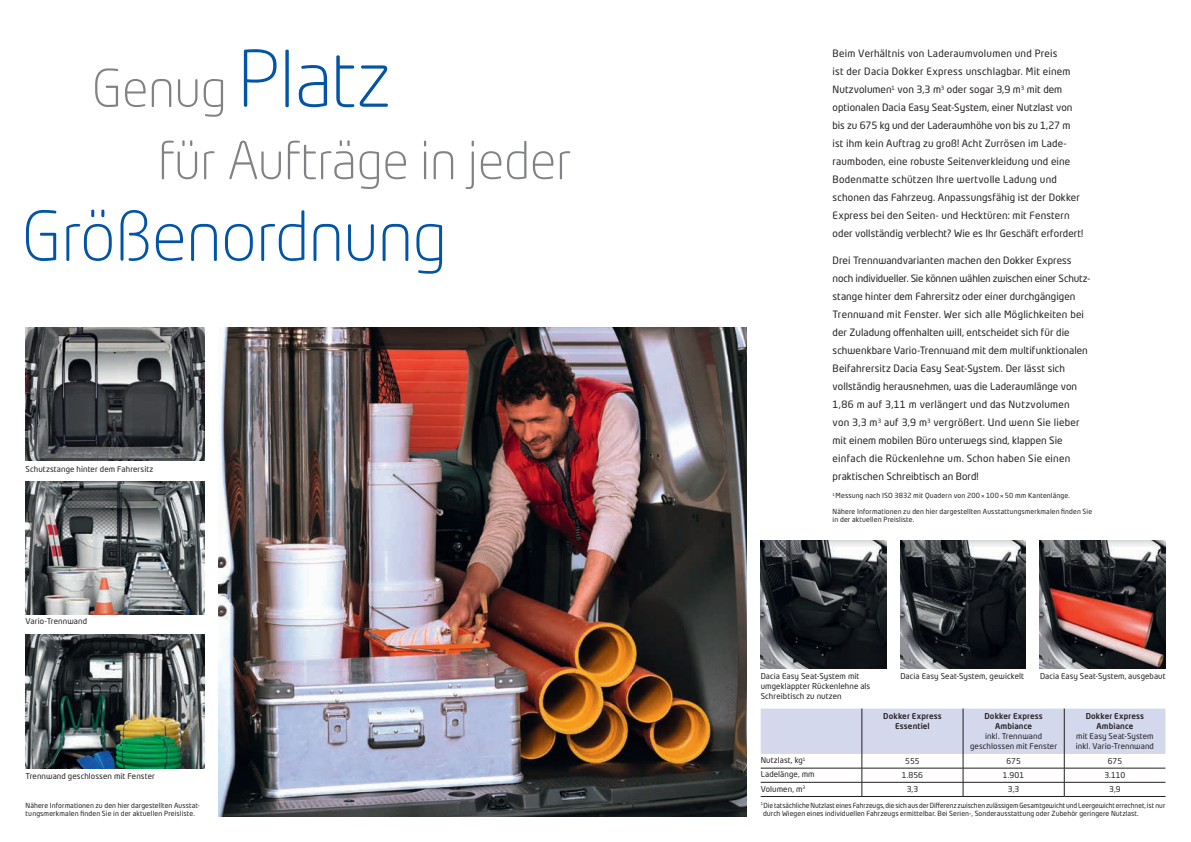
<style>
.page{position:relative;width:1191px;height:842px;background:#fff}
.page>*{position:absolute;margin:0;border:0;box-sizing:border-box;transform-origin:0 0}
.t1{font:300 67.6px "Neo Tech Dacia";color:#0154a6}
.t2{font:300 51.3px/72.2px "Neo Tech Dacia";color:#808285}
.t3{font:10px/18px "Neo Tech Dacia";letter-spacing:.01em;color:#231f20}
.t4{font:8px/10px "Neo Tech Dacia";letter-spacing:.01em;color:#231f20}
.t5{font:500 8px/10px "Neo Tech Dacia";letter-spacing:.015em;color:#231f20;text-align:center}
.t6{font:7px/8px "Neo Tech Dacia";letter-spacing:.01em;color:#231f20}
.s1{font-size:76.9px;color:#0154a6}
</style>
<div class="page">
<img style="left:218px;top:327px;width:528px;height:489px">
<img style="left:26px;top:327px;width:178px;height:134px">
<img style="left:26px;top:481px;width:178px;height:134px">
<img style="left:26px;top:635px;width:178px;height:133px">
<img style="left:760px;top:540px;width:126px;height:129px">
<img style="left:900px;top:540px;width:125px;height:129px">
<img style="left:1040px;top:540px;width:125px;height:129px">
<hr style="left:760px;top:796px;width:102px;height:1px;background:#231f20">
<hr style="left:862px;top:796px;width:101px;height:1px;background:#231f20">
<hr style="left:963px;top:796px;width:101px;height:1px;background:#231f20">
<hr style="left:1064px;top:796px;width:101px;height:1px;background:#231f20">
<svg style="left:760px;top:709px;width:405px;height:87px"></svg>
<h2 class="t2" style="left:158px;top:51px;width:415px;text-indent:-66px">Genug <span class="s1">Platz<br></span>für Aufträge in jeder</h2>
<h1 class="t1" style="left:22px;top:194px;width:426px">Größenordnung</h1>
<p class="t4" style="left:26px;top:464px;width:129px">Schutzstange hinter dem Fahrersitz</p>
<p class="t4" style="left:26px;top:616px;width:63px">Vario-Trennwand</p>
<p class="t4" style="left:26px;top:771px;width:131px">Trennwand geschlossen mit Fenster</p>
<p class="t6" style="left:26px;top:802px;width:176px">Nähere Informationen zu den hier dargestellten Ausstat&shy;tungsmerkmalen finden Sie in der aktuellen Preisliste.</p>
<p class="t3" style="left:832px;top:44px;width:252px">Beim Verhältnis von Laderaumvolumen und Preis<br>ist der Dacia Dokker Express unschlagbar. Mit einem Nutzvolumen<sup>1</sup> von 3,3 m<sup>3</sup> oder sogar 3,9 m<sup>3</sup> mit dem optionalen Dacia Easy Seat-System, einer Nutzlast von bis zu 675 kg und der Laderaumhöhe von bis zu 1,27 m ist ihm kein Auftrag zu groß! Acht Zurrösen im Lade&shy;raumboden, eine robuste Seitenverkleidung und eine Bodenmatte schützen Ihre wertvolle Ladung und schonen das Fahrzeug. Anpassungsfähig ist der Dokker Express bei den Seiten- und Hecktüren: mit Fenstern oder vollständig verblecht? Wie es Ihr Geschäft erfordert!</p>
<p class="t3" style="left:832px;top:251px;width:259px">Drei Trennwandvarianten machen den Dokker Express noch individueller. Sie können wählen zwischen einer Schutz&shy;stange hinter dem Fahrersitz oder einer durchgängigen Trennwand mit Fenster. Wer sich alle Möglichkeiten bei der Zuladung offenhalten will, entscheidet sich für die schwenkbare Vario-Trennwand mit dem multifunktionalen Beifahrersitz Dacia Easy Seat-System. Der lässt sich vollständig herausnehmen, was die Laderaumlänge von 1,86 m auf 3,11 m verlängert und das Nutzvolumen<br>von 3,3 m<sup>3</sup> auf 3,9 m<sup>3</sup> vergrößert. Und wenn Sie lieber mit einem mobilen Büro unterwegs sind, klappen Sie einfach die Rückenlehne um. Schon haben Sie einen praktischen Schreibtisch an Bord!</p>
<p class="t6" style="left:832px;top:491px;width:239px"><sup>1</sup>Messung nach ISO 3832 mit Quadern von 200×100×50 mm Kantenlänge.</p>
<p class="t6" style="left:832px;top:507px;width:261px">Nähere Informationen zu den hier dargestellten Ausstattungsmerkmalen finden Sie in der aktuellen Preisliste.</p>
<p class="t4" style="left:760px;top:671px;width:111px">Dacia Easy Seat-System mit umgeklappter Rückenlehne als<br>Schreibtisch zu nutzen</p>
<p class="t4" style="left:900px;top:671px;width:125px">Dacia Easy Seat-System, gewickelt</p>
<p class="t4" style="left:1040px;top:671px;width:127px">Dacia Easy Seat-System, ausgebaut</p>
<p class="t5" style="left:883px;top:710px;width:60px">Dokker Express<br>Essentiel</p>
<p class="t5" style="left:984px;top:710px;width:60px">Dokker Express<br>Ambiance</p>
<p class="t4" style="left:970px;top:730px;width:89px;text-align:center">inkl. Trennwand geschlossen mit Fenster</p>
<p class="t5" style="left:1085px;top:710px;width:60px">Dokker Express<br>Ambiance</p>
<p class="t4" style="left:1076px;top:730px;width:79px">mit Easy Seat-System inkl. Vario-Trennwand</p>
<p class="t4" style="left:760px;top:755px;width:47px">Nutzlast, kg<sup>1</sup></p>
<p class="t4" style="left:905px;top:756px;width:16px">555</p>
<p class="t4" style="left:1006px;top:756px;width:16px">675</p>
<p class="t4" style="left:1107px;top:756px;width:16px">675</p>
<p class="t4" style="left:760px;top:769px;width:55px">Ladelänge, mm</p>
<p class="t4" style="left:901px;top:770px;width:23px">1.856</p>
<p class="t4" style="left:1003px;top:770px;width:23px">1.901</p>
<p class="t4" style="left:1104px;top:770px;width:23px">3.110</p>
<p class="t4" style="left:760px;top:783px;width:46px">Volumen, m<sup>3</sup></p>
<p class="t4" style="left:906px;top:784px;width:13px">3,3</p>
<p class="t4" style="left:1008px;top:784px;width:13px">3,3</p>
<p class="t4" style="left:1109px;top:784px;width:13px">3,9</p>
<p class="t6" style="left:763px;top:801px;width:404px;text-indent:-2px"><sup>1</sup> Die tatsächliche Nutzlast eines Fahrzeugs, die sich aus der Differenz zwischen zulässigem Gesamtgewicht und Leergewicht errechnet, ist nur durch Wiegen eines individuellen Fahrzeugs ermittelbar. Bei Serien-, Sonderausstattung oder Zubehör geringere Nutzlast.</p>
</div>
